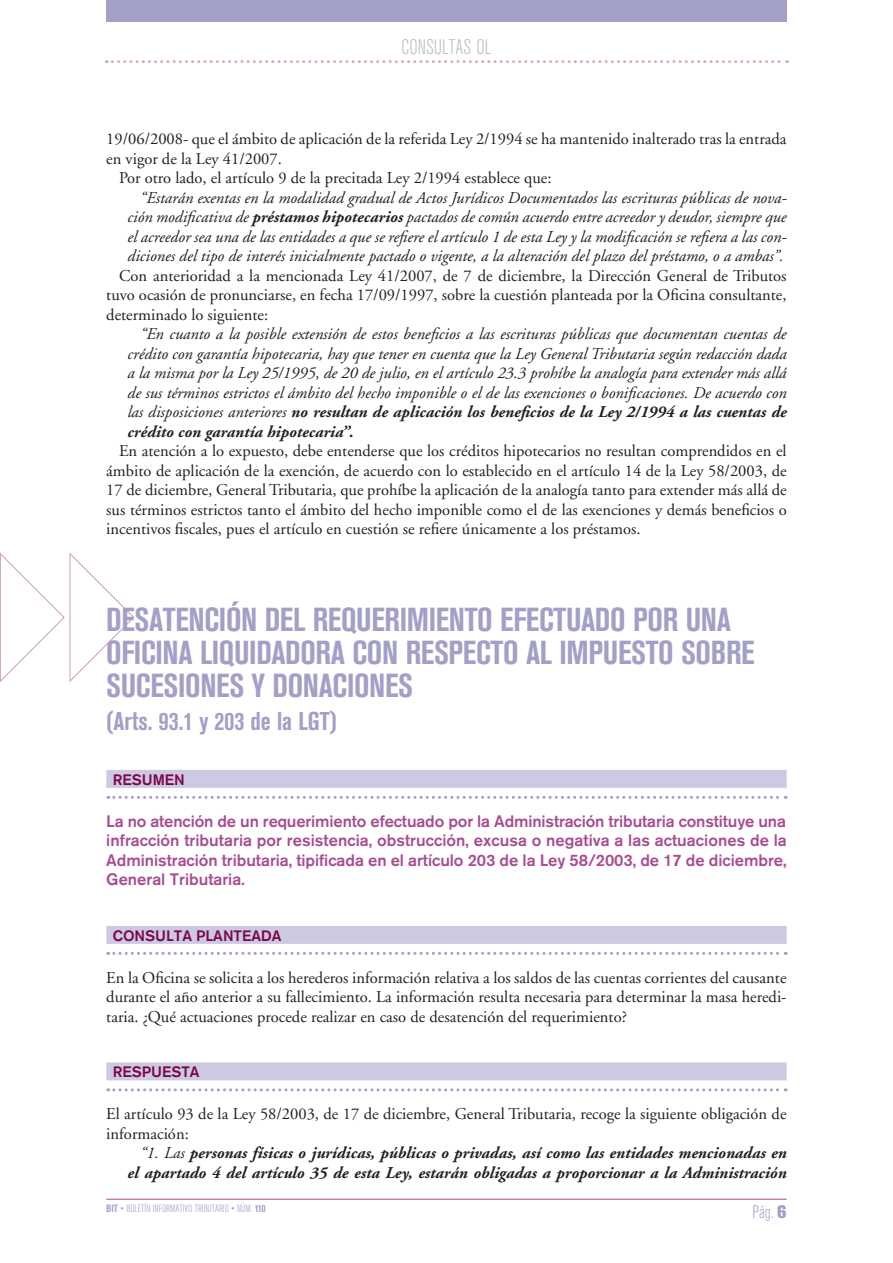
<style>
.page{position:relative;width:893px;height:1263px;background:#fff}
.page>*{position:absolute;margin:0;border:0;box-sizing:border-box;transform-origin:0 0}
.t1{font:700 condensed 33px/33px "Akzidenz Grotesk BE";letter-spacing:-.01em;color:#a3a0c8}
.t2{font:700 condensed 25.5px "Akzidenz Grotesk BE";color:#a3a0c8}
.t3{font:300 condensed 21px "Akzidenz Grotesk BE";color:#bcbdc0}
.t4{font:300 condensed 18px "Akzidenz Grotesk BE";color:#a3a0c8}
.t5{font:16.5px/19.5px "Adobe Garamond";color:#231f20;text-align:justify}
.t6{font:italic 16.5px/19.5px "Adobe Garamond";color:#231f20;text-align:justify}
.t7{font:500 16.5px/19.5px "Akzidenz Grotesk BE";letter-spacing:-.005em;color:#a84d90;text-align:justify}
.t8{font:italic 700 16.5px/19.5px "Adobe Garamond";color:#231f20;text-align:right}
.t9{font:500 15px "Akzidenz Grotesk BE";color:#7d0449}
.t10{font:300 condensed 10.5px "Akzidenz Grotesk BE";color:#a3a0c8}
.s1{font-weight:700}
.s2{font-weight:400}
.s3{font-weight:800;font-stretch:normal}
</style>
<div class="page">
<hr style="left:106px;top:1199px;width:681px;height:1px;background:#a84d90">
<div style="left:106px;top:0;width:681px;height:21px;background:#a3a0c8"></div>
<svg style="left:106px;top:60px;width:682px;height:3px"></svg>
<svg style="left:0;top:553px;width:135px;height:129px"></svg>
<div style="left:106px;top:770px;width:681px;height:18px;background:#cbcae1"></div>
<svg style="left:108px;top:796px;width:678px;height:3px"></svg>
<div style="left:106px;top:926px;width:681px;height:18px;background:#cbcae1"></div>
<svg style="left:108px;top:952px;width:678px;height:3px"></svg>
<div style="left:106px;top:1062px;width:681px;height:18px;background:#cbcae1"></div>
<svg style="left:108px;top:1088px;width:678px;height:3px"></svg>
<p class="t3" style="left:402px;top:36px;width:83px">CONSULTAS OL</p>
<p class="t5" style="left:106px;top:130px;width:682px">19/06/2008- que el ámbito de aplicación de la referida Ley 2/1994 se ha mantenido inalterado tras la entrada</p>
<p class="t5" style="left:106px;top:149px;width:177px">en vigor de la Ley 41/2007.</p>
<p class="t5" style="left:119px;top:169px;width:434px">Por otro lado, el artículo 9 de la precitada Ley 2/1994 establece que:</p>
<p class="t6" style="left:128px;top:188px;width:661px;text-indent:13px">“Estarán exentas en la modalidad gradual de Actos Jurídicos Documentados las escrituras públicas de nova&shy;ción modificativa de <span class="s1">préstamos hipotecarios</span> pactados de común acuerdo entre acreedor y deudor, siempre que el acreedor sea una de las entidades a que se refiere el artículo 1 de esta Ley y la modificación se refiera a las con&shy;diciones del tipo de interés inicialmente pactado o vigente, a la alteración del plazo del préstamo, o a ambas”.</p>
<p class="t5" style="left:106px;top:266px;width:682px;text-indent:13px">Con anterioridad a la mencionada Ley 41/2007, de 7 de diciembre, la Dirección General de Tributos tuvo ocasión de pronunciarse, en fecha 17/09/1997, sobre la cuestión planteada por la Oficina consultante, determinado lo siguiente:</p>
<p class="t6" style="left:128px;top:325px;width:661px;text-indent:13px">“En cuanto a la posible extensión de estos beneficios a las escrituras públicas que documentan cuentas de crédito con garantía hipotecaria, hay que tener en cuenta que la Ley General Tributaria según redacción dada a la misma por la Ley 25/1995, de 20 de julio, en el artículo 23.3 prohíbe la analogía para extender más allá de sus términos estrictos el ámbito del hecho imponible o el de las exenciones o bonificaciones. De acuerdo con las disposiciones anteriores <span class="s1">no resultan de aplicación los beneficios de la Ley 2/1994 a las cuentas de crédito con garantía hipotecaria”.</span></p>
<p class="t5" style="left:106px;top:442px;width:682px;text-indent:13px">En atención a lo expuesto, debe entenderse que los créditos hipotecarios no resultan comprendidos en el ámbito de aplicación de la exención, de acuerdo con lo establecido en el artículo 14 de la Ley 58/2003, de 17 de diciembre, General Tributaria, que prohíbe la aplicación de la analogía tanto para extender más allá de sus términos estrictos tanto el ámbito del hecho imponible como el de las exenciones y demás beneficios o incentivos fiscales, pues el artículo en cuestión se refiere únicamente a los préstamos.</p>
<h1 class="t1" style="left:106px;top:604px;width:650px">DESATENCIÓN DEL REQUERIMIENTO EFECTUADO POR UNA<br>OFICINA LIQUIDADORA CON RESPECTO AL IMPUESTO SOBRE<br>SUCESIONES Y DONACIONES</h1>
<h2 class="t2" style="left:106px;top:707px;width:232px">(ARTS. 93.1 Y 203 DE LA LGT)</h2>
<p class="t9" style="left:113px;top:770px;width:74px">Resumen</p>
<p class="t7" style="left:106px;top:811px;width:682px">La no atención de un requerimiento efectuado por la Administración tributaria constituye una infracción tributaria por resistencia, obstrucción, excusa o negativa a las actuaciones de la Administración tributaria, tipificada en el artículo 203 de la Ley 58/2003, de 17 de diciembre, General Tributaria.</p>
<p class="t9" style="left:113px;top:926px;width:63px">consulta</p>
<p class="t9" style="left:196px;top:926px;width:67px">planteada</p>
<p class="t5" style="left:106px;top:968px;width:682px">En la Oficina se solicita a los herederos información relativa a los saldos de las cuentas corrientes del causante durante el año anterior a su fallecimiento. La información resulta necesaria para determinar la masa heredi&shy;taria. ¿Qué actuaciones procede realizar en caso de desatención del requerimiento?</p>
<p class="t9" style="left:113px;top:1063px;width:79px">Respuesta</p>
<p class="t5" style="left:106px;top:1105px;width:682px">El artículo 93 de la Ley 58/2003, de 17 de diciembre, General Tributaria, recoge la siguiente obligación de información:</p>
<p class="t8" style="left:128px;top:1144px;width:661px"><span class="s2">“1. Las</span> personas físicas o jurídicas, públicas o privadas, así como las entidades mencionadas en el apartado 4 del artículo 35 de esta Ley, estarán obligadas a proporcionar a la Administración</p>
<p class="t10" style="left:106px;top:1203px;width:161px"><span class="s1">BIT</span> • BOLETÍN INFORMATIVO TRIBUTARIO • N ÚM. <span class="s1">110</span></p>
<p class="t4" style="left:752px;top:1202px;width:36px">PÁG. <span class="s3">6</span></p>
</div>
